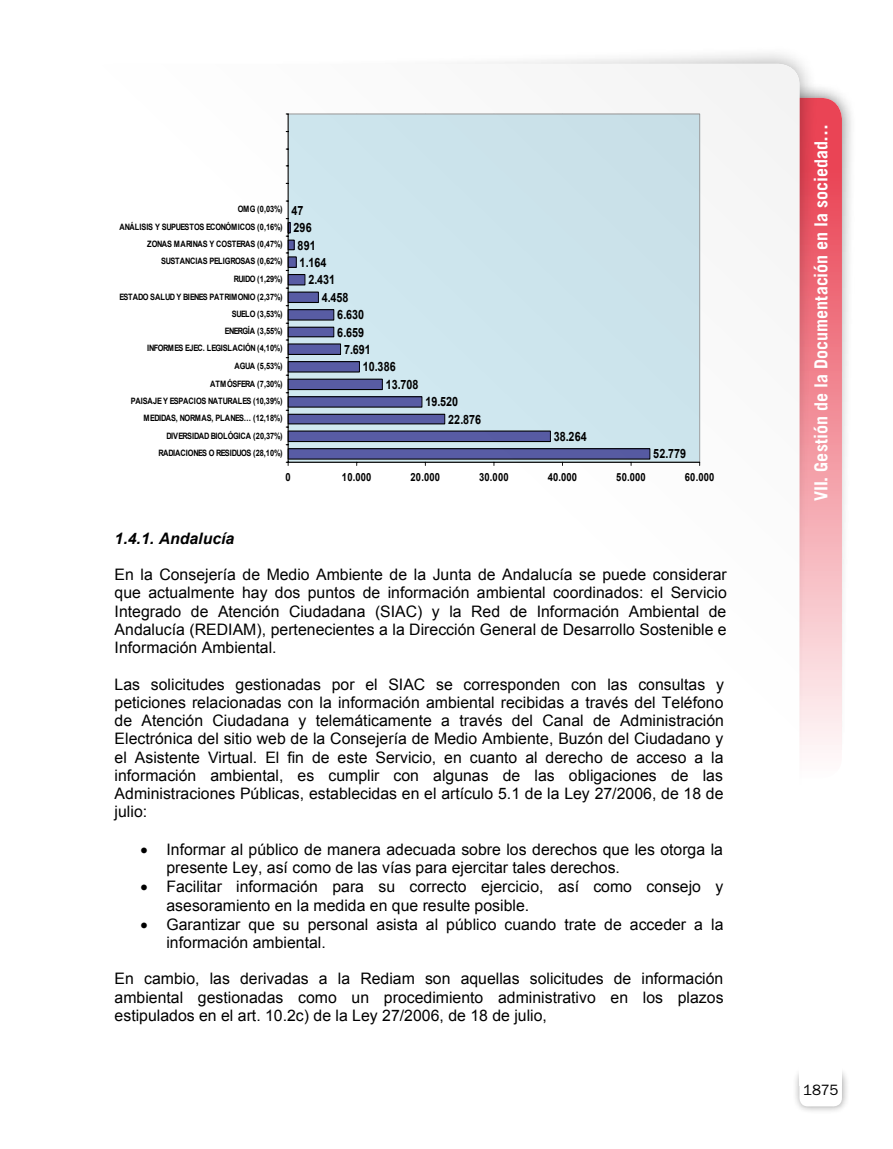
<style>
.page{position:relative;width:893px;height:1149px;background:#fff}
.page>*{position:absolute;margin:0;border:0;box-sizing:border-box;transform-origin:0 0}
.Temas{font:700 18px "Trade Gothic";color:#fff}
.t1{font:15.75px/18.1px "Arial";color:#000;text-align:justify}
.t2{font:italic 700 15.75px "Arial";color:#000}
.t3{font:15px "Franklin Gothic";color:#000}
.t4{font:700 12.75px "Arial";letter-spacing:.005em;color:#000;scale:.84 1}
.t5{font:700 11.1px "Arial";letter-spacing:.015em;color:#000;scale:.84 1}
.t6{font:700 8.85px "Arial";letter-spacing:-.025em;color:#000;scale:.84 1}
.t7{font:700 8.85px "Arial";letter-spacing:-.005em;color:#000;scale:.84 1}
.t8{font:700 8.85px "Arial";letter-spacing:-.08em;color:#000;scale:.84 1}
</style>
<div class="page">
<div style="left:742px;top:82px;width:115px;height:691px;background:#000;opacity:.6"></div>
<div style="left:757px;top:98px;width:85px;height:680px;background:linear-gradient(to bottom,#e83345,#fefbfb);border-radius:21px"></div>
<div style="left:150px;top:45px;width:669px;height:923px;background:#000;opacity:.4"></div>
<div style="left:85px;top:64px;width:714px;height:969px;background:#fff;border-radius:21px"></div>
<div style="left:791px;top:1064px;width:59px;height:49px;background:#000;opacity:.4"></div>
<div style="left:799px;top:1071px;width:43px;height:35px;background:#fff;border-radius:9px"></div>
<div style="left:799px;top:1063px;width:43px;height:21px;background:#fff"></div>
<div style="left:288px;top:114px;width:412px;height:348px;background:#d0e8f0"></div>
<div style="left:288px;top:448px;width:362px;height:11px;background:#585ca4"></div>
<div style="left:288px;top:448px;width:362px;height:11px;border:1px solid #000"></div>
<div style="left:288px;top:431px;width:262px;height:10px;background:#585ca4"></div>
<div style="left:288px;top:430px;width:263px;height:12px;border:1px solid #000"></div>
<div style="left:288px;top:414px;width:157px;height:10px;background:#585ca4"></div>
<div style="left:288px;top:414px;width:157px;height:10px;border:1px solid #000"></div>
<div style="left:288px;top:396px;width:134px;height:11px;background:#585ca4"></div>
<div style="left:288px;top:396px;width:134px;height:11px;border:1px solid #000"></div>
<div style="left:288px;top:379px;width:94px;height:10px;background:#585ca4"></div>
<div style="left:288px;top:378px;width:95px;height:12px;border:1px solid #000"></div>
<div style="left:288px;top:361px;width:71px;height:11px;background:#585ca4"></div>
<div style="left:288px;top:361px;width:72px;height:11px;border:1px solid #000"></div>
<div style="left:288px;top:344px;width:53px;height:10px;background:#585ca4"></div>
<div style="left:288px;top:343px;width:53px;height:12px;border:1px solid #000"></div>
<div style="left:288px;top:327px;width:46px;height:10px;background:#585ca4"></div>
<div style="left:288px;top:327px;width:46px;height:10px;border:1px solid #000"></div>
<div style="left:288px;top:309px;width:46px;height:11px;background:#585ca4"></div>
<div style="left:288px;top:309px;width:46px;height:11px;border:1px solid #000"></div>
<div style="left:288px;top:292px;width:30px;height:10px;background:#585ca4"></div>
<div style="left:288px;top:291px;width:31px;height:12px;border:1px solid #000"></div>
<div style="left:288px;top:274px;width:17px;height:11px;background:#585ca4"></div>
<div style="left:288px;top:274px;width:17px;height:11px;border:1px solid #000"></div>
<div style="left:288px;top:257px;width:8px;height:10px;background:#585ca4"></div>
<div style="left:288px;top:256px;width:9px;height:12px;border:1px solid #000"></div>
<div style="left:288px;top:240px;width:6px;height:10px;background:#585ca4"></div>
<div style="left:288px;top:240px;width:7px;height:10px;border:1px solid #000"></div>
<hr style="left:288px;top:462px;width:412px;height:1px;background:#000">
<hr style="left:288px;top:114px;width:1px;height:348px;background:#000">
<svg style="left:286px;top:218px;width:5px;height:19px"></svg>
<p class="t6" style="left:238px;top:203px;width:55px">OMG (0,03%)</p>
<p class="t4" style="left:292px;top:202px;width:16px">47</p>
<p class="t6" style="left:119px;top:221px;width:196px">ANÁLISIS Y SUPUESTOS ECONÓMICOS (0,16%)</p>
<p class="t4" style="left:294px;top:219px;width:23px">296</p>
<p class="t7" style="left:147px;top:238px;width:163px">ZONAS MARINAS Y COSTERAS (0,47%)</p>
<p class="t4" style="left:298px;top:237px;width:23px">891</p>
<p class="t6" style="left:161px;top:255px;width:146px">SUSTANCIAS PELIGROSAS (0,62%)</p>
<p class="t4" style="left:300px;top:253px;width:33px">1.164</p>
<p class="t6" style="left:234px;top:273px;width:60px">RUIDO (1,29%)</p>
<p class="t4" style="left:308px;top:271px;width:33px">2.431</p>
<p class="t6" style="left:119px;top:290px;width:196px">ESTADO SALUD Y BIENES PATRIMONIO (2,37%)</p>
<p class="t4" style="left:322px;top:289px;width:33px">4.458</p>
<p class="t6" style="left:232px;top:308px;width:62px">SUELO (3,53%)</p>
<p class="t4" style="left:337px;top:306px;width:33px">6.630</p>
<p class="t8" style="left:225px;top:325px;width:70px">ENERGÍA (3,55%)</p>
<p class="t4" style="left:337px;top:324px;width:33px">6.659</p>
<p class="t6" style="left:147px;top:342px;width:163px">INFORMES EJEC. LEGISLACIÓN (4,10%)</p>
<p class="t4" style="left:344px;top:340px;width:33px">7.691</p>
<p class="t6" style="left:234px;top:360px;width:59px">AGUA (5,53%)</p>
<p class="t4" style="left:363px;top:358px;width:41px">10.386</p>
<p class="t6" style="left:210px;top:377px;width:88px">ATMÓSFERA (7,30%)</p>
<p class="t4" style="left:386px;top:376px;width:41px">13.708</p>
<p class="t6" style="left:131px;top:395px;width:182px">PAISAJE Y ESPACIOS NATURALES (10,39%)</p>
<p class="t4" style="left:425px;top:393px;width:41px">19.520</p>
<p class="t6" style="left:144px;top:412px;width:167px">MEDIDAS, NORMAS, PLANES… (12,18%)</p>
<p class="t4" style="left:448px;top:411px;width:41px">22.876</p>
<p class="t6" style="left:166px;top:429px;width:140px">DIVERSIDAD BIOLÓGICA (20,37%)</p>
<p class="t4" style="left:554px;top:427px;width:41px">38.264</p>
<p class="t6" style="left:158px;top:447px;width:149px">RADIACIONES O RESIDUOS (28,10%)</p>
<p class="t4" style="left:653px;top:445px;width:41px">52.779</p>
<p class="t5" style="left:286px;top:470px;width:8px">0</p>
<p class="t5" style="left:342px;top:470px;width:37px">10.000</p>
<p class="t5" style="left:411px;top:470px;width:37px">20.000</p>
<p class="t5" style="left:479px;top:470px;width:37px">30.000</p>
<p class="t5" style="left:548px;top:470px;width:37px">40.000</p>
<p class="t5" style="left:616px;top:470px;width:37px">50.000</p>
<p class="t5" style="left:685px;top:470px;width:37px">60.000</p>
<p class="t2" style="left:115px;top:528px;width:121px">1.4.1. Andalucía</p>
<p class="t1" style="left:115px;top:565px;width:614px">En la Consejería de Medio Ambiente de la Junta de Andalucía se puede considerar que actualmente hay dos puntos de información ambiental coordinados: el Servicio Integrado de Atención Ciudadana (SIAC) y la Red de Información Ambiental de Andalucía (REDIAM), pertenecientes a la Dirección General de Desarrollo Sostenible e Información Ambiental.</p>
<p class="t1" style="left:115px;top:675px;width:611px">Las solicitudes gestionadas por el SIAC se corresponden con las consultas y peticiones relacionadas con la información ambiental recibidas a través del Teléfono de Atención Ciudadana y telemáticamente a través del Canal de Administración Electrónica del sitio web de la Consejería de Medio Ambiente, Buzón del Ciudadano y el Asistente Virtual. El fin de este Servicio, en cuanto al derecho de acceso a la información ambiental, es cumplir con algunas de las obligaciones de las Administraciones Públicas, establecidas en el artículo 5.1 de la Ley 27/2006, de 18 de julio:</p>
<p class="t1" style="left:166px;top:839px;width:558px;line-height:18.6px;text-align:left">Informar al público de manera adecuada sobre los derechos que les otorga la presente Ley, así como de las vías para ejercitar tales derechos.<br>Facilitar información para su correcto ejercicio, así como consejo y asesoramiento en la medida en que resulte posible.<br>Garantizar que su personal asista al público cuando trate de acceder a la información ambiental.</p>
<p class="t1" style="left:115px;top:969px;width:610px">En cambio, las derivadas a la Rediam son aquellas solicitudes de información ambiental gestionadas como un procedimiento administrativo en los plazos estipulados en el art. 10.2c) de la Ley 27/2006, de 18 de julio,</p>
<p class="Temas" style="left:810px;top:501px;width:379px;rotate:-90deg">VII. Gestión de la Documentación en la sociedad…</p>
<p class="t3" style="left:803px;top:1080px;width:37px">1875</p>
</div>
